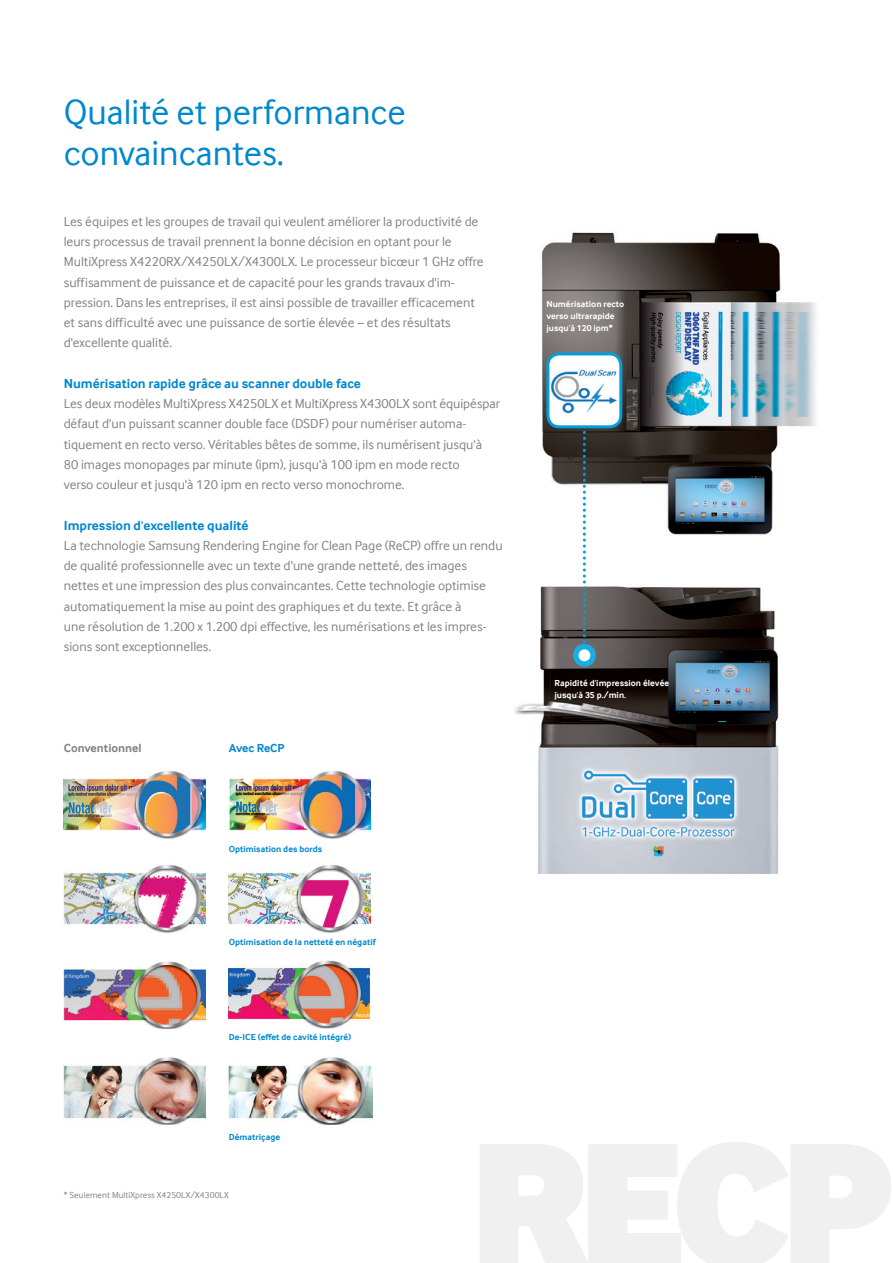
<style>
.page{position:relative;width:893px;height:1263px;background:#fff}
.page>*{position:absolute;margin:0;border:0;box-sizing:border-box;transform-origin:0 0}
.t1{font:36px/40.5px "Samsung Inter Face";color:#0088ce}
.t2{font:13.5px/20.2px "Samsung Inter Face";color:#808285}
.t3{font:700 13.5px "Samsung Inter Face";color:#0088ce}
.t4{font:700 12px "Samsung Inter Face";color:#808285}
.t5{font:700 12px "Samsung Inter Face";letter-spacing:-.01em;color:#0088ce}
.t6{font:700 9px "Samsung Inter Face";letter-spacing:.005em;color:#0088ce}
.t7{font:700 9px/12px "Samsung Inter Face";letter-spacing:.005em;color:#fff}
.t8{font:9px "Samsung Inter Face";letter-spacing:.005em;color:#808285}
.s1{font-weight:700;color:#0088ce}
.s2{color:#0088ce}
.s3{font-weight:400}
</style>
<div class="page">
<img style="left:64px;top:771px;width:142px;height:68px">
<img style="left:229px;top:771px;width:142px;height:68px">
<img style="left:64px;top:865px;width:142px;height:68px">
<img style="left:229px;top:865px;width:142px;height:68px">
<img style="left:64px;top:961px;width:142px;height:68px">
<img style="left:229px;top:961px;width:142px;height:68px">
<img style="left:64px;top:1057px;width:142px;height:68px">
<img style="left:229px;top:1057px;width:144px;height:68px">
<img style="left:514px;top:232px;width:302px;height:642px">
<svg style="left:546px;top:352px;width:76px;height:315px"></svg>
<h1 class="t1" style="left:64px;top:92px;width:343px">Qualité et performance convaincantes.</h1>
<p class="t2" style="left:64px;top:211px;width:422px">Les équipes et les groupes de travail qui veulent améliorer la productivité de leurs processus de travail prennent la bonne décision en optant pour le MultiXpress X4220RX/X4250LX/X4300LX. Le processeur bicœur 1 GHz offre suffisamment de puissance et de capacité pour les grands travaux d'im&shy;pression. Dans les entreprises, il est ainsi possible de travailler efficacement et sans difficulté avec une puissance de sortie élevée – et des résultats d'excellente qualité.</p>
<p class="t3" style="left:64px;top:375px;width:299px">Numérisation rapide grâce au scanner double face</p>
<p class="t2" style="left:64px;top:393px;width:438px">Les deux modèles MultiXpress X4250LX et MultiXpress X4300LX sont équipéspar défaut d'un puissant scanner double face (DSDF) pour numériser automa&shy;tiquement en recto verso. Véritables bêtes de somme, ils numérisent jusqu'à<br>80 images monopages par minute (ipm), jusqu'à 100 ipm en mode recto<br>verso couleur et jusqu'à 120 ipm en recto verso monochrome.</p>
<p class="t2" style="left:64px;top:515px;width:440px"><span class="s1">Impression d</span><span class="s2">'</span><span class="s1">excellente qualité<br></span>La technologie Samsung Rendering Engine for Clean Page (ReCP) offre un rendu de qualité professionnelle avec un texte d'une grande netteté, des images nettes et une impression des plus convaincantes. Cette technologie optimise automatiquement la mise au point des graphiques et du texte. Et grâce à<br>une résolution de 1.200 x 1.200 dpi effective, les numérisations et les impres&shy;sions sont exceptionnelles.</p>
<p class="t4" style="left:64px;top:741px;width:79px">Conventionnel</p>
<p class="t5" style="left:229px;top:741px;width:57px">Avec ReCP</p>
<p class="t6" style="left:229px;top:844px;width:95px">Optimisation des bords</p>
<p class="t6" style="left:229px;top:936px;width:148px">Optimisation de la netteté en négatif</p>
<p class="t6" style="left:229px;top:1031px;width:124px">De-ICE (effet de cavité intégré)</p>
<p class="t6" style="left:229px;top:1132px;width:53px">Dématriçage</p>
<p class="t8" style="left:64px;top:1190px;width:167px">* Seulement MultiXpress X4250LX/X4300LX</p>
<p class="t7" style="left:546px;top:298px;width:79px">Numérisation recto verso ultrarapide jusqu<span class="s3">'</span>à 120 ipm*</p>
<p class="t7" style="left:554px;top:676px;width:116px">Rapidité d<span class="s3">'</span>impression élevée jusqu<span class="s3">'</span>à 35 p./min.</p>
</div>
